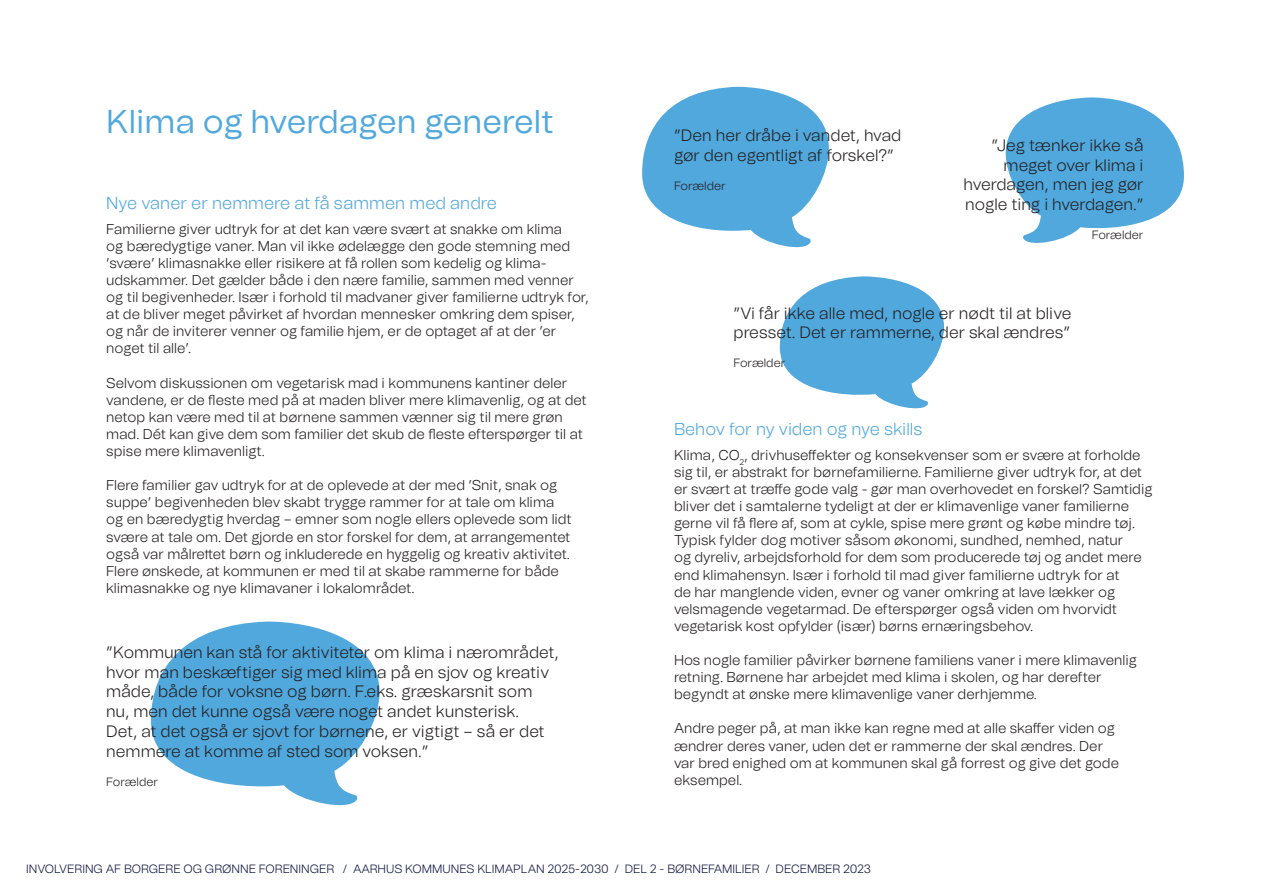
<style>
.page{position:relative;width:1263px;height:893px;background:#fff}
.page>*{position:absolute;margin:0;border:0;box-sizing:border-box;transform-origin:0 0}
.t1{font:33px "Tomato Grotesk";color:#51a8dd}
.t2{font:300 17.25px "Tomato Grotesk";color:#51a8dd}
.t3{font:300 16.5px/19.8px "Tomato Grotesk";color:#231f20}
.t4{font:300 14.25px/17.1px "Tomato Grotesk";color:#231f20}
.t5{font:300 12px "Tomato Grotesk";color:#111a41}
.t6{font:300 12px "Tomato Grotesk";color:#231f20}
</style>
<div class="page">
<svg style="left:151px;top:621px;width:228px;height:185px"></svg>
<svg style="left:1006px;top:97px;width:178px;height:146px"></svg>
<svg style="left:780px;top:276px;width:164px;height:133px"></svg>
<svg style="left:642px;top:87px;width:187px;height:161px"></svg>
<p class="t1" style="left:106px;top:98px;width:449px">Klima og hverdagen generelt</p>
<p class="t2" style="left:106px;top:192px;width:392px">Nye vaner er nemmere at få sammen med andre</p>
<p class="t4" style="left:106px;top:220px;width:484px">Familierne giver udtryk for at det kan være svært at snakke om klima<br>og bæredygtige vaner. Man vil ikke ødelægge den gode stemning med ’svære’ klimasnakke eller risikere at få rollen som kedelig og klima&shy;udskammer. Det gælder både i den nære familie, sammen med venner og til begivenheder. Især i forhold til madvaner giver familierne udtryk for, at de bliver meget påvirket af hvordan mennesker omkring dem spiser, og når de inviterer venner og familie hjem, er de optaget af at der ’er noget til alle’.</p>
<p class="t4" style="left:106px;top:374px;width:482px">Selvom diskussionen om vegetarisk mad i kommunens kantiner deler vandene, er de fleste med på at maden bliver mere klimavenlig, og at det netop kan være med til at børnene sammen vænner sig til mere grøn mad. Dét kan give dem som familier det skub de fleste efterspørger til at spise mere klimavenligt.</p>
<p class="t4" style="left:106px;top:476px;width:467px">Flere familier gav udtryk for at de oplevede at der med ’Snit, snak og suppe’ begivenheden blev skabt trygge rammer for at tale om klima og en bæredygtig hverdag – emner som nogle ellers oplevede som lidt svære at tale om. Det gjorde en stor forskel for dem, at arrangementet også var målrettet børn og inkluderede en hyggelig og kreativ aktivitet.<br>Flere ønskede, at kommunen er med til at skabe rammerne for både klimasnakke og nye klimavaner i lokalområdet.</p>
<p class="t3" style="left:106px;top:642px;width:454px">”Kommunen kan stå for aktiviteter om klima i nærområdet, hvor man beskæftiger sig med klima på en sjov og kreativ måde, både for voksne og børn. F.eks. græskarsnit som nu, men det kunne også være noget andet kunsterisk.<br>Det, at det også er sjovt for børnene, er vigtigt – så er det nemmere at komme af sted som voksen.”</p>
<p class="t6" style="left:106px;top:773px;width:53px">Forælder</p>
<p class="t3" style="left:674px;top:126px;width:229px">”Den her dråbe i vandet, hvad gør den egentligt af forskel?”</p>
<p class="t6" style="left:674px;top:178px;width:53px">Forælder</p>
<p class="t3" style="left:963px;top:135px;width:181px;text-align:right">”Jeg tænker ikke så meget over klima i hverdagen, men jeg gør nogle ting i hverdagen.”</p>
<p class="t6" style="left:1092px;top:227px;width:53px">Forælder</p>
<p class="t3" style="left:733px;top:303px;width:339px">”Vi får ikke alle med, nogle er nødt til at blive presset. Det er rammerne, der skal ændres”</p>
<p class="t6" style="left:733px;top:355px;width:53px">Forælder</p>
<p class="t2" style="left:674px;top:418px;width:250px">Behov for ny viden og nye skills</p>
<p class="t4" style="left:674px;top:446px;width:480px">Klima, CO<sub>2</sub>, drivhuseffekter og konsekvenser som er svære at forholde sig til, er abstrakt for børnefamilierne. Familierne giver udtryk for, at det er svært at træffe gode valg - gør man overhovedet en forskel? Samtidig bliver det i samtalerne tydeligt at der er klimavenlige vaner familierne gerne vil få flere af, som at cykle, spise mere grønt og købe mindre tøj.<br>Typisk fylder dog motiver såsom økonomi, sundhed, nemhed, natur<br>og dyreliv, arbejdsforhold for dem som producerede tøj og andet mere end klimahensyn. Især i forhold til mad giver familierne udtryk for at<br>de har manglende viden, evner og vaner omkring at lave lækker og velsmagende vegetarmad. De efterspørger også viden om hvorvidt vegetarisk kost opfylder (især) børns ernæringsbehov.</p>
<p class="t4" style="left:674px;top:651px;width:464px">Hos nogle familier påvirker børnene familiens vaner i mere klimavenlig retning. Børnene har arbejdet med klima i skolen, og har derefter begyndt at ønske mere klimavenlige vaner derhjemme.</p>
<p class="t4" style="left:674px;top:720px;width:446px">Andre peger på, at man ikke kan regne med at alle skaffer viden og ændrer deres vaner, uden det er rammerne der skal ændres. Der var bred enighed om at kommunen skal gå forrest og give det gode eksempel.</p>
<p class="t5" style="left:26px;top:860px;width:846px">INVOLVERING AF BORGERE OG GRØNNE FORENINGER / AARHUS KOMMUNES KLIMAPLAN 2025-2030 / DEL 2 - BØRNEFAMILIER / DECEMBER 2023</p>
</div>
